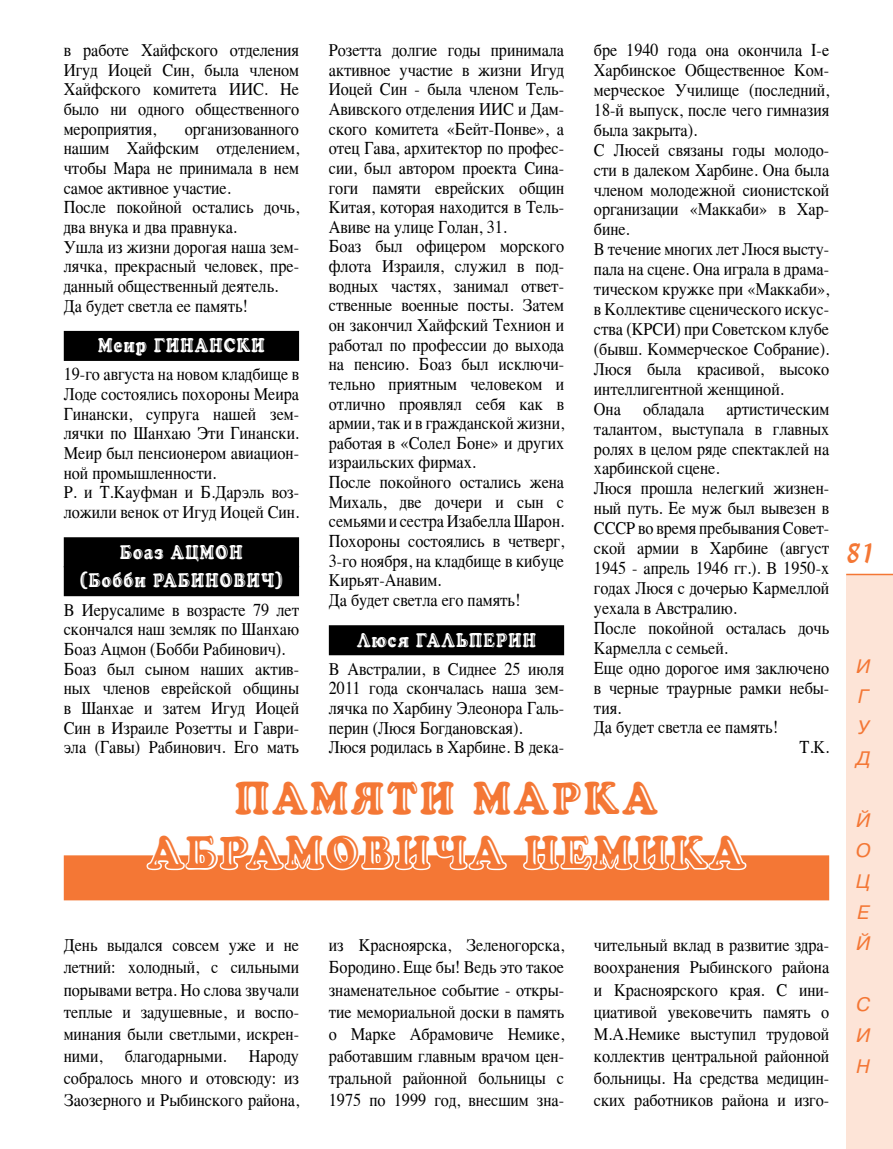
<style>
.page{position:relative;width:893px;height:1149px;background:#fff}
.page>*{position:absolute;margin:0;border:0;box-sizing:border-box;transform-origin:0 0}
.t1{font:900 45px/54px "Cooper Hilite CY";letter-spacing:.075em;color:#f47735;text-align:center;scale:.9 1}
.t2{font:27px "Cascade Script";color:#f47735;scale:.9 1}
.t3{font:900 19.5px/29px "Cooper Hilite CY";letter-spacing:.075em;color:#fff;text-align:center;scale:.8 1}
.t4{font:italic 19.5px/30.8px "Pragmatica C";color:#f47735;text-align:justify}
.t5{font:18px/19.6px "Times";color:#000;scale:.9 1}
</style>
<div class="page">
<div style="left:846px;top:574px;width:47px;height:574px;background:#fde4d7"></div>
<hr style="left:846px;top:573px;width:47px;height:2px;background:#f47735">
<div style="left:64px;top:331px;width:235px;height:30px;background:#000"></div>
<div style="left:64px;top:537px;width:235px;height:30px;background:#000"></div>
<div style="left:64px;top:566px;width:235px;height:30px;background:#000"></div>
<div style="left:64px;top:855px;width:765px;height:45px;background:#f47735"></div>
<svg style="left:144px;top:625px;width:605px;height:276px"></svg>
<p class="t5" style="left:64px;top:39px;width:263px;text-align:justify">в работе Хайфского отделения Игуд Иоцей Син, была членом Хайфского комитета ИИС. Не было ни одного общественного мероприятия,</p>
<p class="t5" style="left:594px;top:39px;width:263px">бре 1940 года она окончила I-e</p>
<p class="t5" style="left:594px;top:59px;width:263px">Харбинское Общественное Ком-</p>
<p class="t5" style="left:594px;top:78px;width:263px">мерческое Училище (последний,</p>
<p class="t5" style="left:594px;top:98px;width:263px">18-й выпуск, после чего гимназия</p>
<p class="t5" style="left:594px;top:118px;width:116px">была закрыта).</p>
<p class="t5" style="left:594px;top:138px;width:263px">С Люсей связаны годы молодо-</p>
<p class="t5" style="left:594px;top:158px;width:263px">сти в далеком Харбине. Она была</p>
<p class="t5" style="left:594px;top:178px;width:263px">членом молодежной сионистской</p>
<p class="t5" style="left:594px;top:198px;width:263px">организации «Маккаби» в Хар-</p>
<p class="t5" style="left:594px;top:218px;width:41px">бине.</p>
<p class="t5" style="left:594px;top:238px;width:263px">В течение многих лет Люся высту-</p>
<p class="t5" style="left:594px;top:258px;width:263px">пала на сцене. Она играла в драма-</p>
<p class="t5" style="left:594px;top:277px;width:263px">тическом кружке при «Маккаби»,</p>
<p class="t5" style="left:594px;top:297px;width:263px">в Коллективе сценического искус-</p>
<p class="t5" style="left:594px;top:317px;width:263px">ства (КРСИ) при Советском клубе</p>
<p class="t5" style="left:594px;top:337px;width:263px">(бывш. Коммерческое Собрание).</p>
<p class="t5" style="left:594px;top:357px;width:263px">Люся была красивой, высоко</p>
<p class="t5" style="left:594px;top:377px;width:212px">интеллигентной женщиной.</p>
<p class="t5" style="left:594px;top:397px;width:263px">Она обладала артистическим</p>
<p class="t5" style="left:594px;top:417px;width:263px">талантом, выступала в главных</p>
<p class="t5" style="left:594px;top:437px;width:263px">ролях в целом ряде спектаклей на</p>
<p class="t5" style="left:594px;top:457px;width:141px">харбинской сцене.</p>
<p class="t5" style="left:594px;top:477px;width:263px">Люся прошла нелегкий жизнен-</p>
<p class="t5" style="left:594px;top:496px;width:263px">ный путь. Ее муж был вывезен в</p>
<p class="t5" style="left:594px;top:516px;width:263px">СССР во время пребывания Совет-</p>
<p class="t5" style="left:594px;top:536px;width:263px">ской армии в Харбине (август</p>
<p class="t5" style="left:594px;top:556px;width:263px">1945 - апрель 1946 гг.). В 1950-х</p>
<p class="t5" style="left:594px;top:576px;width:263px">годах Люся с дочерью Кармеллой</p>
<p class="t5" style="left:594px;top:596px;width:160px">уехала в Австралию.</p>
<p class="t5" style="left:594px;top:616px;width:263px">После покойной осталась дочь</p>
<p class="t5" style="left:594px;top:636px;width:150px">Кармелла с семьей.</p>
<p class="t5" style="left:594px;top:656px;width:263px">Еще одно дорогое имя заключено</p>
<p class="t5" style="left:594px;top:676px;width:263px">в черные траурные рамки небы-</p>
<p class="t5" style="left:594px;top:696px;width:32px">тия.</p>
<p class="t5" style="left:594px;top:715px;width:206px">Да будет светла ее память!</p>
<p class="t5" style="left:799px;top:735px;width:34px">Т.К.</p>
<h1 class="t1" style="left:148px;top:770px;width:665px">ПАМЯТИ МАРКА<br>АБРАМОВИЧА НЕМИКА</h1>
<p class="t5" style="left:329px;top:39px;width:263px">Розетта долгие годы принимала активное участие в жизни Игуд<br>Иоцей Син - была членом Тель-<br>Авивского отделения ИИС и Дам&shy;ского комитета «Бейт-Понве», а отец Гава, архитектор по профес&shy;сии, был автором проекта Сина&shy;гоги памяти еврейских общин<br>Китая, которая находится в Тель-<br>Авиве на улице Голан, 31.<br>Боаз был офицером морского флота Израиля, служил в под&shy;водных частях, занимал ответ&shy;ственные военные посты. Затем он закончил Хайфский Технион и работал по профессии до выхода на пенсию. Боаз был исключи&shy;тельно приятным человеком и отлично проявлял себя как в армии, так и в гражданской жизни, работая в «Солел Боне» и других израильских фирмах.<br>После покойного остались жена<br>Михаль, две дочери и сын с семьями и сестра Изабелла Шарон.<br>Похороны состоялись в четверг,<br>3-го ноября, на кладбище в кибуце<br>Кирьят-Анавим.<br>Да будет светла его память!</p>
<p class="t3" style="left:357px;top:624px;width:225px">Люся ГАЛЬПЕРИН</p>
<p class="t5" style="left:329px;top:657px;width:263px">В Австралии, в Сиднее 25 июля<br>2011 года скончалась наша зем&shy;лячка по Харбину Элеонора Галь&shy;перин (Люся Богдановская).<br>Люся родилась в Харбине. В дека-</p>
<p class="t5" style="left:64px;top:117px;width:263px;text-indent:121px">организованного нашим Хайфским отделением, чтобы Мара не принимала в нем самое активное участие.<br>После покойной остались дочь, два внука и два правнука.<br>Ушла из жизни дорогая наша зем&shy;лячка, прекрасный человек, пре&shy;данный общественный деятель.<br>Да будет светла ее память!</p>
<p class="t3" style="left:98px;top:330px;width:209px">Меир ГИНАНСКИ</p>
<p class="t5" style="left:64px;top:363px;width:263px">19-го августа на новом кладбище в<br>Лоде состоялись похороны Меира<br>Гинански, супруга нашей зем&shy;лячки по Шанхаю Эти Гинански.<br>Меир был пенсионером авиацион&shy;ной промышленности.<br>Р. и Т.Кауфман и Б.Дарэль воз&shy;ложили венок от Игуд Иоцей Син.</p>
<p class="t3" style="left:79px;top:536px;width:257px">Боаз АЦМОН<br>(Бобби РАБИНОВИЧ)</p>
<p class="t5" style="left:64px;top:598px;width:263px">В Иерусалиме в возрасте 79 лет скончался наш земляк по Шанхаю<br>Боаз Ацмон (Бобби Рабинович).<br>Боаз был сыном наших актив&shy;ных членов еврейской общины в Шанхае и затем Игуд Иоцей<br>Син в Израиле Розетты и Гаври&shy;эла (Гавы) Рабинович. Его мать</p>
<p class="t5" style="left:64px;top:932px;width:263px;line-height:22.2px;text-align:justify">День выдался совсем уже и не летний: холодный, с сильными порывами ветра. Но слова звучали теплые и задушевные, и воспо&shy;минания были светлыми, искрен&shy;ними, благодарными. Народу собралось много и отовсюду: из Заозерного и Рыбинского района,</p>
<p class="t5" style="left:329px;top:932px;width:263px;line-height:22.2px;text-align:justify">из Красноярска, Зеленогорска, Бородино. Еще бы! Ведь это такое знаменательное событие - откры&shy;тие мемориальной доски в память о Марке Абрамовиче Немике, работавшим главным врачом цен&shy;тральной районной больницы с 1975 по 1999 год, внесшим зна-</p>
<p class="t5" style="left:594px;top:932px;width:263px;line-height:22.2px;text-align:justify">чительный вклад в развитие здра&shy;воохранения Рыбинского района и Красноярского края. С ини&shy;циативой увековечить память о М.А.Немике выступил трудовой коллектив центральной районной больницы. На средства медицин&shy;ских работников района и изго-</p>
<h2 class="t2" style="left:846px;top:537px;width:32px">81</h2>
<p class="t4" style="left:856px;top:650px;width:16px">И Г У Д</p>
<p class="t4" style="left:856px;top:804px;width:16px">Й O Ц Е Й</p>
<p class="t4" style="left:856px;top:988px;width:16px">С И Н</p>
</div>
